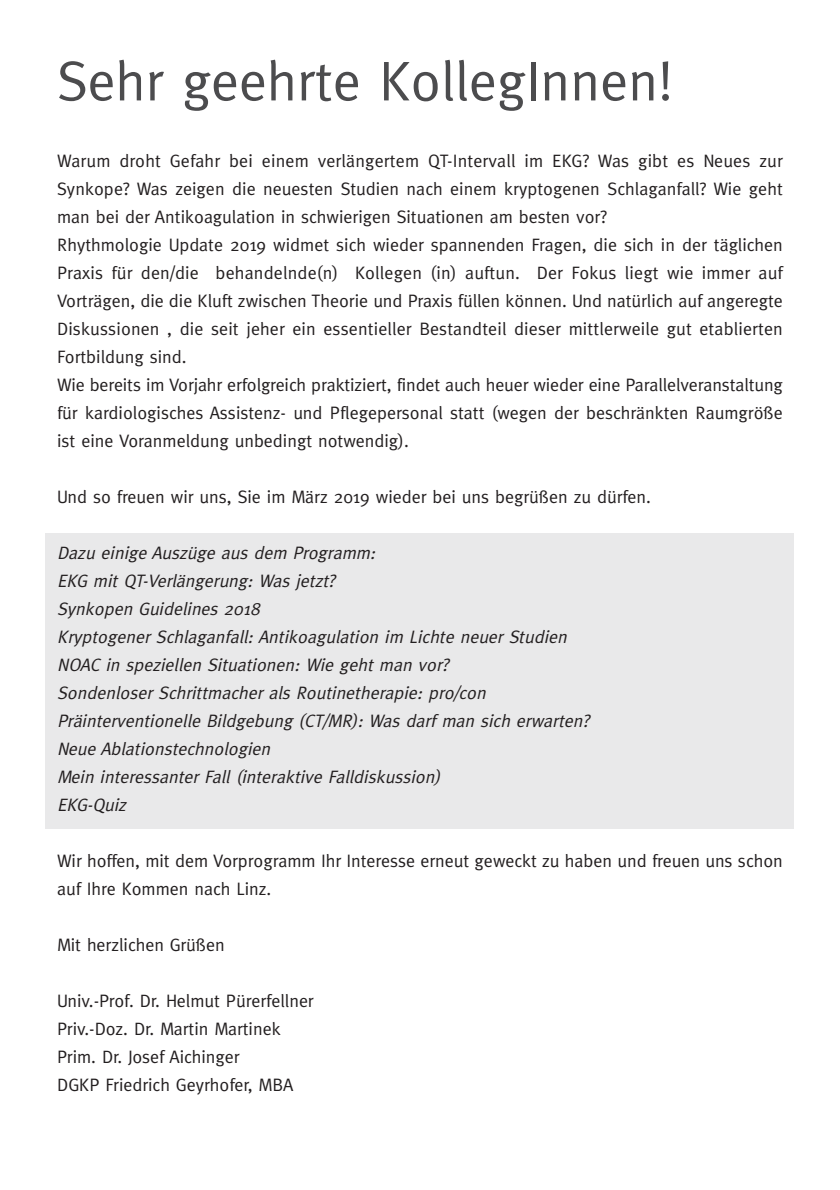
<style>
.page{position:relative;width:840px;height:1190px;background:#fff}
.page>*{position:absolute;margin:0;border:0;box-sizing:border-box;transform-origin:0 0}
.t1{font:56px "Meta";color:#4c4c4e}
.t2{font:18px/28px "Meta";color:#231f20}
.t3{font:italic 18px/28px "Meta";color:#231f20}
</style>
<div class="page">
<div style="left:46px;top:533px;width:748px;height:296px;background:#e9e9ea"></div>
<h1 class="t1" style="left:57px;top:60px;width:617px">Sehr geehrte KollegInnen!</h1>
<p class="t2" style="left:57px;top:148px;width:727px">Warum droht Gefahr bei einem verlängertem QT-Intervall im EKG? Was gibt es Neues zur Synkope? Was zeigen die neuesten Studien nach einem kryptogenen Schlaganfall? Wie geht man bei der Antikoagulation in schwierigen Situationen am besten vor?<br>Rhythmologie Update 2019 widmet sich wieder spannenden Fragen, die sich in der täglichen Praxis für den/die behandelnde(n) Kollegen (in) auftun. Der Fokus liegt wie immer auf Vorträgen, die die Kluft zwischen Theorie und Praxis füllen können. Und natürlich auf angeregte Diskussionen , die seit jeher ein essentieller Bestandteil dieser mittlerweile gut etablierten Fortbildung sind.<br>Wie bereits im Vorjahr erfolgreich praktiziert, findet auch heuer wieder eine Parallelveranstaltung für kardiologisches Assistenz- und Pflegepersonal statt (wegen der beschränkten Raumgröße ist eine Voranmeldung unbedingt notwendig).</p>
<p class="t2" style="left:57px;top:484px;width:595px">Und so freuen wir uns, Sie im März 2019 wieder bei uns begrüßen zu dürfen.</p>
<p class="t3" style="left:57px;top:540px;width:537px">Dazu einige Auszüge aus dem Programm:<br>EKG mit QT-Verlängerung: Was jetzt?<br>Synkopen Guidelines 2018<br>Kryptogener Schlaganfall: Antikoagulation im Lichte neuer Studien NOAC in speziellen Situationen: Wie geht man vor?<br>Sondenloser Schrittmacher als Routinetherapie: pro/con Präinterventionelle Bildgebung (CT/MR) : Was darf man sich erwarten?<br>Neue Ablationstechnologien<br>Mein interessanter Fall (interaktive Falldiskussion)<br>EKG-Quiz</p>
<p class="t2" style="left:57px;top:848px;width:727px">Wir hoffen, mit dem Vorprogramm Ihr Interesse erneut geweckt zu haben und freuen uns schon auf Ihre Kommen nach Linz.</p>
<p class="t2" style="left:57px;top:932px;width:169px">Mit herzlichen Grüßen</p>
<p class="t2" style="left:57px;top:988px;width:258px">Univ.-Prof. Dr. Helmut Pürerfellner<br>Priv.-Doz. Dr. Martin Martinek<br>Prim. Dr. Josef Aichinger<br>DGKP Friedrich Geyrhofer, MBA</p>
</div>
